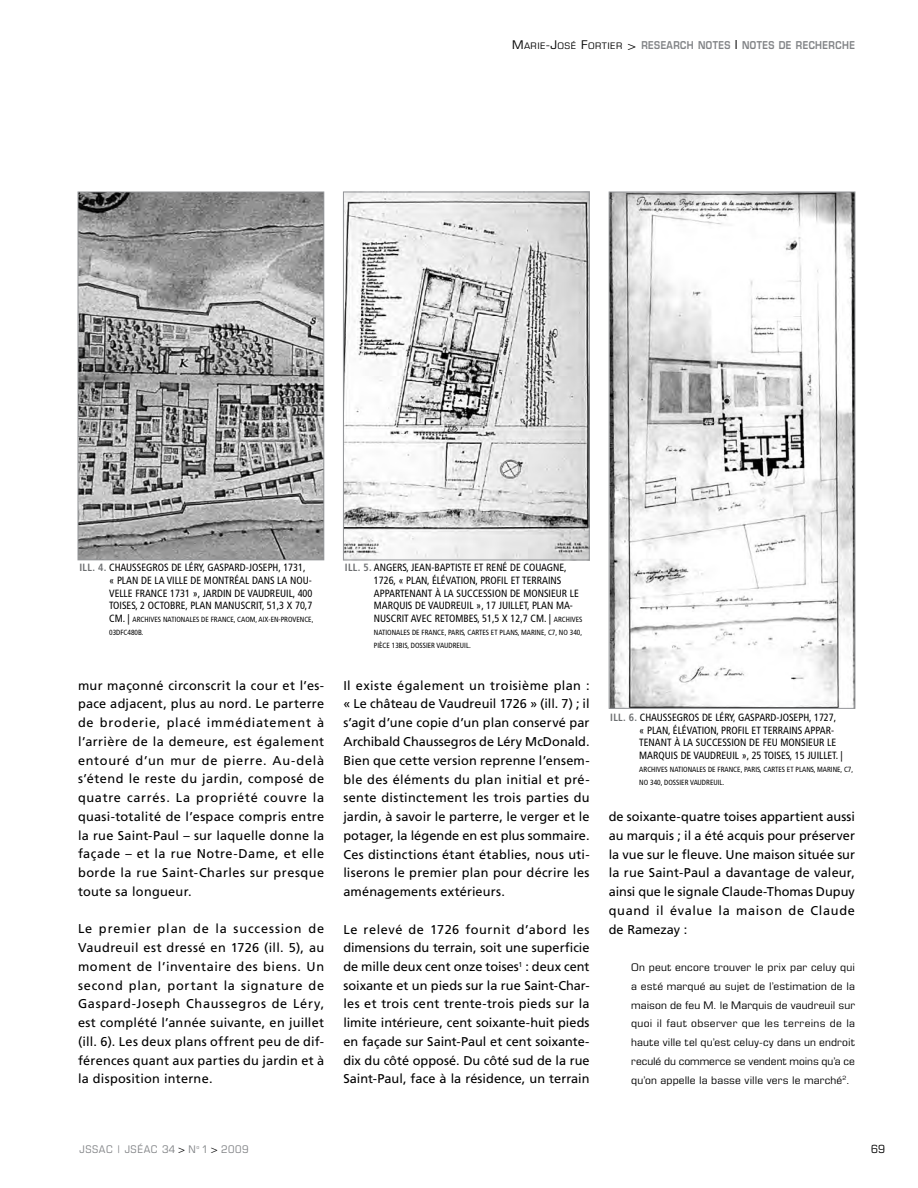
<style>
.page{position:relative;width:918px;height:1188px;background:#fff}
.page>*{position:absolute;margin:0;border:0;box-sizing:border-box;transform-origin:0 0}
.t1{font:12.75px/18.8px "Frutiger";letter-spacing:.015em;color:#000;text-align:justify}
.t2{font:condensed 11.25px "Eurostile";color:#000;scale:1.1 1}
.t3{font:condensed 10.5px/12.8px "Frutiger";color:#000}
.t4{font:condensed 10.5px/18.8px "Eurostile";letter-spacing:.005em;color:#000;text-align:justify;scale:1.2 1}
.t5{font:600 10.5px "Eurostile";letter-spacing:.05em;color:#808285;scale:.85 1}
.t6{font:condensed 10.5px "Eurostile";letter-spacing:.05em;color:#808285;scale:1.1 1}
.t7{font:condensed 7.5px/12.8px "Frutiger";color:#000}
.s1{font-weight:400;font-stretch:condensed;font-size:12px;color:#000}
.s2{font-weight:400;font-stretch:condensed;font-size:9px;color:#000}
.s3{font-size:12px;color:#000}
.s4{font-weight:700;color:#6d6f71}
.s5{font-size:10.5px}
.s6{font-size:7.5px}
.s7{color:#000}
</style>
<div class="page">
<img style="left:80px;top:194px;width:242px;height:364px">
<div style="left:78px;top:192px;width:246px;height:368px;border:1px solid #939598"></div>
<img style="left:345px;top:194px;width:243px;height:364px">
<div style="left:343px;top:192px;width:247px;height:368px;border:1px solid #939598"></div>
<img style="left:611px;top:194px;width:242px;height:513px">
<div style="left:609px;top:192px;width:246px;height:517px;border:1px solid #939598"></div>
<p class="t5" style="left:512px;top:38px;width:405px"><span class="s1">M</span><span class="s2">ARIE</span><span class="s1">-J</span><span class="s2">OSÉ</span> <span class="s1">F</span><span class="s2">ORTIER</span> <span class="s1">&gt;</span> RESEARCH NOTES <span class="s3">|</span> NOTES DE RECHERCHE</p>
<p class="t3" style="left:109px;top:561px;width:205px;text-indent:-30px"><span class="s4">I ll. 4.</span> CHAUSSEGROS DE LÉRY, GASPARD-JOSEPH, 1731, « PLAN DE LA VILLE DE MONTRÉAL DANS LA NOU-VELLE FRANCE 1731 », JARDIN DE VAUDREUIL, 400<br>TOISES, 2 OCTOBRE, PLAN MANUSCRIT, 51,3 X 70,7</p>
<p class="t7" style="left:109px;top:613px;width:206px"><span class="s5">CM. |</span> ARCHIVES NATIONALES DE FRANCE, CAO M, AIX-EN-PROVENCE,<br>03DFC480B.</p>
<p class="t1" style="left:78px;top:676px;width:248px">mur maçonné circonscrit la cour et l’es&shy;pace adjacent, plus au nord. Le parterre de broderie, placé immédiatement à l’arrière de la demeure, est également entouré d’un mur de pierre. Au-delà s’étend le reste du jardin, composé de quatre carrés. La propriété couvre la quasi-totalité de l’espace compris entre la rue Saint-Paul – sur laquelle donne la façade – et la rue Notre-Dame, et elle borde la rue Saint-Charles sur presque toute sa longueur.</p>
<p class="t1" style="left:78px;top:920px;width:248px">Le premier plan de la succession de Vaudreuil est dressé en 1726 (ill. 5), au moment de l’inventaire des biens. Un second plan, portant la signature de Gaspard-Joseph Chaussegros de Léry, est complété l’année suivante, en juillet (ill. 6). Les deux plans offrent peu de dif&shy;férences quant aux parties du jardin et à la disposition interne.</p>
<p class="t3" style="left:374px;top:561px;width:210px;text-indent:-29px"><span class="s4">I ll. 5.</span> ANGERS, JEAN-BAPTISTE ET RENÉ DE COUAGNE, 1726, « PLAN, ÉLÉVATION, PROFIL ET TERRAINS APPARTENANT À LA SUCCESSION DE MONSIEUR LE MARQUIS DE VAUDREUIL », 17 JUILLET, PLAN MA-NUSCRIT AVEC RETOMBES, 51,5 X 12,7 CM. | <span class="s6">ARCHIVES</span></p>
<p class="t7" style="left:374px;top:626px;width:210px">NATIONALES DE FRANCE, PARIS, CARTES ET PLANS, MARINE, C7, NO 340,<br>PIÈCE 13BIS, DOSSIER VAUDREUIL.</p>
<p class="t1" style="left:343px;top:676px;width:248px">Il existe également un troisième plan : « Le château de Vaudreuil 1726 » (ill. 7) ; il s’agit d’une copie d’un plan conservé par Archibald Chaussegros de Léry McDonald.<br>Bien que cette version reprenne l’ensem&shy;ble des éléments du plan initial et pré&shy;sente distinctement les trois parties du jardin, à savoir le parterre, le verger et le potager, la légende en est plus sommaire.<br>Ces distinctions étant établies, nous uti&shy;liserons le premier plan pour décrire les aménagements extérieurs.</p>
<p class="t1" style="left:343px;top:920px;width:248px">Le relevé de 1726 fournit d’abord les dimensions du terrain, soit une superficie de mille deux cent onze toises<sup>1</sup> : deux cent soixante et un pieds sur la rue Saint-Char&shy;les et trois cent trente-trois pieds sur la limite intérieure, cent soixante-huit pieds en façade sur Saint-Paul et cent soixante&shy;dix du côté opposé. Du côté sud de la rue Saint-Paul, face à la résidence, un terrain</p>
<p class="t3" style="left:639px;top:711px;width:205px;text-indent:-29px"><span class="s4">I ll. 6.</span> CHAUSSEGROS DE LÉRY, GASPARD-JOSEPH, 1727, « PLAN, ÉLÉVATION, PROFIL ET TERRAINS APPAR-TENANT À LA SUCCESSION DE FEU MONSIEUR LE MARQUIS DE VAUDREUIL », 25 TOISES, 15 JUILLET. |</p>
<p class="t7" style="left:639px;top:763px;width:215px">ARCHIVES NATIONALES DE FRANCE, PARIS, CARTES ET PLANS, MARINE, C7,<br>NO 340, DOSSIER VAUDREUIL.</p>
<p class="t1" style="left:609px;top:807px;width:248px">de soixante-quatre toises appartient aussi au marquis ; il a été acquis pour préserver la vue sur le fleuve. Une maison située sur la rue Saint-Paul a davantage de valeur, ainsi que le signale Claude-Thomas Dupuy quand il évalue la maison de Claude de Ramezay :</p>
<p class="t4" style="left:631px;top:958px;width:188px">On peut encore trouver le prix par celuy qui a esté marqué au sujet de l’estimation de la maison de feu M. le Marquis de vaudreuil sur quoi il faut observer que les terreins de la haute ville tel qu’est celuy-cy dans un endroit reculé du commerce se vendent moins qu’a ce qu’on appelle la basse ville vers le marché<sup>2</sup>.</p>
<p class="t6" style="left:80px;top:1143px;width:155px">JSSAC | JSÉAC 34 <span class="s7">&gt;</span> N<sup>o</sup> 1 <span class="s7">&gt;</span> 2009</p>
<p class="t2" style="left:871px;top:1142px;width:14px">69</p>
</div>
